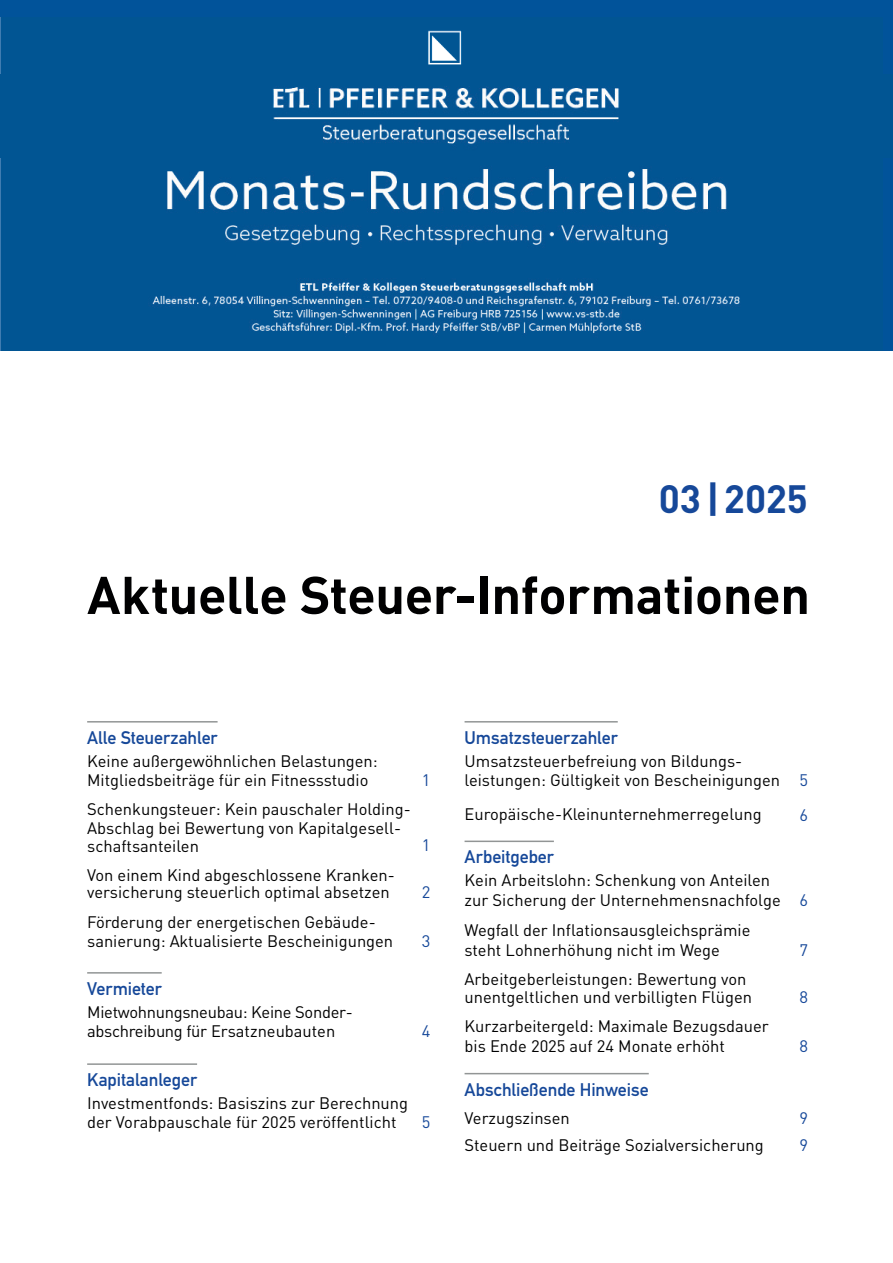
<style>
.page{position:relative;width:893px;height:1263px;background:#fff}
.page>*{position:absolute;margin:0;border:0;box-sizing:border-box;transform-origin:0 0}
.t1{font:700 52.2px "DIN Pro";letter-spacing:-.01em;color:#000001}
.t2{font:700 39px "DIN Pro";color:#164899}
.t3{font:18px "DIN Mittelschrift Std";letter-spacing:-.005em;color:#164899}
.t4{font:16.5px/19.5px "DIN Pro";color:#000001}
.t5{font:16.5px/18.8px "DIN Pro";letter-spacing:-.02em;color:#000001}
.t6{font:16.5px "DIN Pro";color:#164899}
.s1{color:#164899}
</style>
<div class="page">
<div style="left:0;top:0;width:893px;height:351px;background:#015593"></div>
<img style="left:0;top:18px;width:740px;height:333px">
<img style="left:0;top:74px;width:740px;height:83px">
<img style="left:17px;top:26px;width:723px;height:46px">
<hr style="left:87px;top:721px;width:131px;height:1px;background:#929595">
<hr style="left:87px;top:972px;width:75px;height:1px;background:#929595">
<hr style="left:87px;top:1063px;width:110px;height:2px;background:#929595">
<hr style="left:465px;top:721px;width:153px;height:1px;background:#929595">
<hr style="left:465px;top:840px;width:89px;height:2px;background:#929595">
<hr style="left:465px;top:1073px;width:184px;height:1px;background:#929595">
<h2 class="t2" style="left:659px;top:473px;width:151px">03|2025</h2>
<h1 class="t1" style="left:87px;top:560px;width:724px">Aktuelle Steuer-Informationen</h1>
<p class="t3" style="left:87px;top:727px;width:132px">Alle Steuerzahler</p>
<p class="t4" style="left:87px;top:750px;width:292px">Keine außergewöhnlichen Belastungen:<br>Mitgliedsbeiträge für ein Fitnessstudio</p>
<p class="t4" style="left:87px;top:799px;width:325px;line-height:18.3px">Schenkungsteuer: Kein pauschaler Holding-<br>Abschlag bei Bewertung von Kapitalgesell&shy;schaftsanteilen</p>
<p class="t4" style="left:87px;top:866px;width:309px;line-height:16.5px">Von einem Kind abgeschlossene Kranken&shy;versicherung steuerlich optimal absetzen</p>
<p class="t4" style="left:87px;top:912px;width:308px;line-height:18.8px">Förderung der energetischen Gebäude&shy;sanierung: Aktualisierte Bescheinigungen</p>
<p class="t3" style="left:87px;top:978px;width:76px">Vermieter</p>
<p class="t5" style="left:87px;top:1002px;width:267px">Mietwohnungsneubau: Keine Sonder&shy;abschreibung für Ersatzneubauten</p>
<p class="t6" style="left:422px;top:769px;width:10px">1</p>
<p class="t6" style="left:422px;top:833px;width:10px">1</p>
<p class="t6" style="left:422px;top:880px;width:10px">2</p>
<p class="t6" style="left:422px;top:930px;width:10px">3</p>
<p class="t6" style="left:422px;top:1019px;width:10px">4</p>
<p class="t3" style="left:87px;top:1069px;width:111px">Kapitalanleger</p>
<p class="t4" style="left:87px;top:1093px;width:322px;line-height:18.8px">Investmentfonds: Basiszins zur Berechnung der Vorabpauschale für 2025 veröffentlicht</p>
<p class="t6" style="left:422px;top:1111px;width:10px">5</p>
<p class="t3" style="left:465px;top:727px;width:155px">Umsatzsteuerzahler</p>
<p class="t4" style="left:465px;top:750px;width:345px">Umsatzsteuerbefreiung von Bildungs&shy;leistungen: Gültigkeit von Bescheinigungen <span class="s1">5</span></p>
<p class="t4" style="left:465px;top:803px;width:299px">Europäische-Kleinunternehmerregelung</p>
<p class="t6" style="left:799px;top:804px;width:10px">6</p>
<p class="t3" style="left:465px;top:846px;width:91px">Arbeitgeber</p>
<p class="t4" style="left:465px;top:870px;width:345px">Kein Arbeitslohn: Schenkung von Anteilen<br>zur Sicherung der Unternehmensnachfolge <span class="s1">6</span></p>
<p class="t4" style="left:465px;top:920px;width:287px">Wegfall der Inflationsausgleichsprämie steht Lohnerhöhung nicht im Wege</p>
<p class="t6" style="left:799px;top:939px;width:10px">7</p>
<p class="t4" style="left:465px;top:969px;width:289px;line-height:18px">Arbeitgeberleistungen: Bewertung von unentgeltlichen und verbilligten Flügen</p>
<p class="t4" style="left:465px;top:1015px;width:306px;line-height:20.2px">Kurzarbeitergeld: Maximale Bezugsdauer bis Ende 2025 auf 24 Monate erhöht</p>
<p class="t6" style="left:799px;top:986px;width:10px">8</p>
<p class="t6" style="left:799px;top:1035px;width:10px">8</p>
<p class="t3" style="left:465px;top:1079px;width:186px">Abschließende Hinweise</p>
<p class="t4" style="left:465px;top:1107px;width:107px">Verzugszinsen</p>
<p class="t6" style="left:799px;top:1107px;width:10px">9</p>
<p class="t4" style="left:465px;top:1135px;width:301px">Steuern und Beiträge Sozialversicherung</p>
<p class="t6" style="left:799px;top:1134px;width:10px">9</p>
</div>
